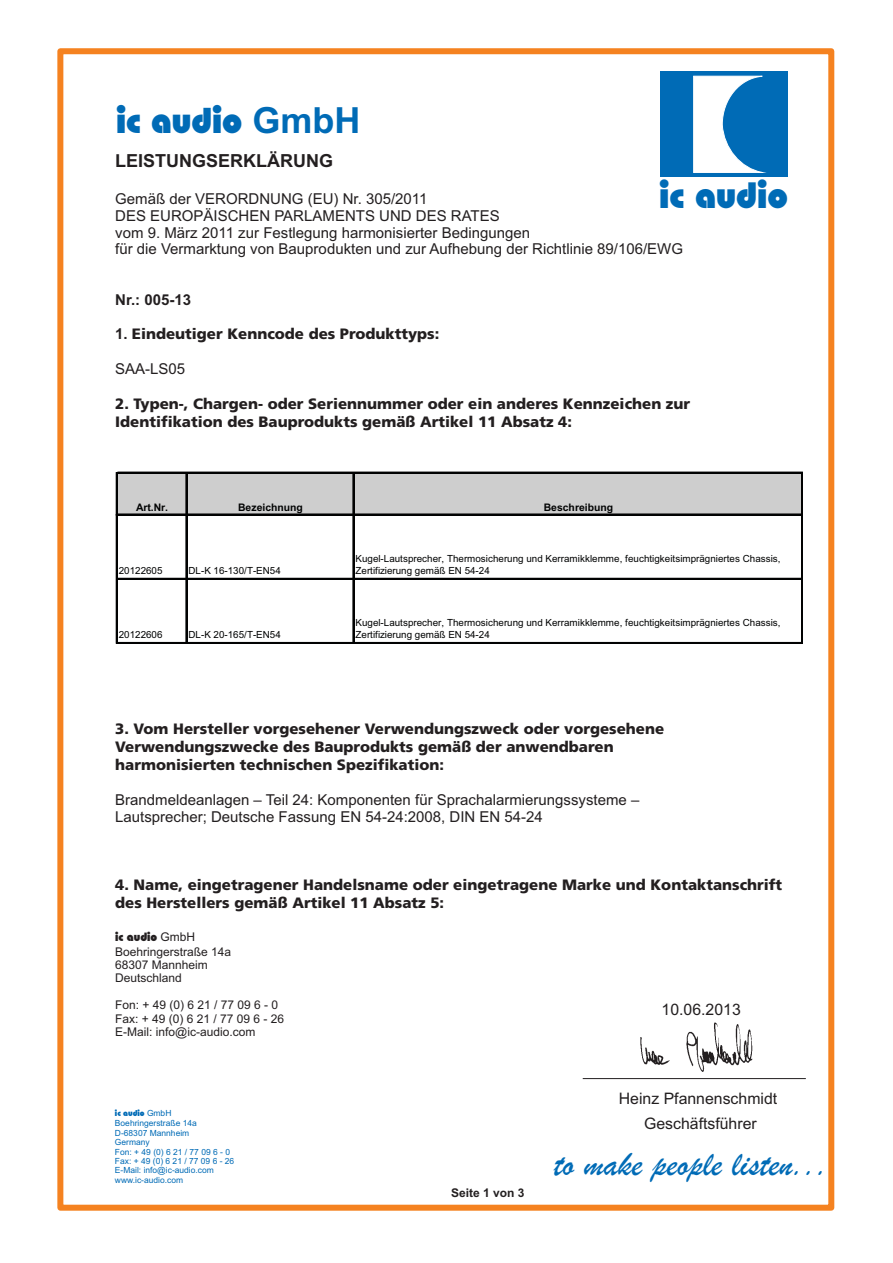
<style>
.page{position:relative;width:893px;height:1263px;background:#fff}
.page>*{position:absolute;margin:0;border:0;box-sizing:border-box;transform-origin:0 0}
.t1{font:800 36.75px "Bauhaus IT Cby BT";color:#006bb6}
.t2{font:italic 36px "Brush Script";color:#006bb6}
.t3{font:800 36px "Bauhaus IT Cby BT";color:#006bb6}
.t4{font:700 18px "Arial";color:#231f20}
.t5{font:15.9px/25.2px "Arial";color:#231f20;text-align:center}
.t6{font:700 15px/18px "Frutiger";color:#231f20}
.t7{font:15px/16.8px "Arial";color:#231f20}
.t8{font:700 15px "Arial";color:#231f20}
.t9{font:12px/13.4px "Arial";color:#231f20}
.t10{font:800 12px "Bauhaus IT Cby BT";color:#231f20}
.t11{font:700 12px "Arial";color:#231f20}
.t12{font:700 10.35px "Arial";color:#010202}
.t13{font:9.75px/12.6px "Arial";color:#010202}
.t14{font:8.4px/9.4px "Arial";color:#006bb6}
.t15{font:800 8.4px "Bauhaus IT Cby BT";color:#006bb6}
.s1{font-family:"Arial";font-weight:700}
.s2{font-family:"Arial"}
.s3{font-family:"Arial";font-weight:400}
</style>
<div class="page">
<div style="left:57px;top:48px;width:777px;height:1163px;border:6px solid #f58220"></div>
<div style="left:660px;top:71px;width:127px;height:106px;background:#006bb6"></div>
<svg style="left:693px;top:76px;width:69px;height:97px"></svg>
<hr style="left:583px;top:1078px;width:223px;height:1px;background:#231f20">
<img style="left:640px;top:1022px;width:113px;height:50px">
<div style="left:117px;top:473px;width:685px;height:42px;background:#cecece"></div>
<hr style="left:116px;top:472px;width:1px;height:44px;background:#010202">
<hr style="left:186px;top:473px;width:1px;height:43px;background:#010202">
<hr style="left:353px;top:473px;width:1px;height:43px;background:#010202">
<hr style="left:801px;top:473px;width:1px;height:43px;background:#010202">
<hr style="left:802px;top:473px;width:1px;height:43px;background:#010202">
<hr style="left:117px;top:472px;width:686px;height:1px;background:#010202">
<hr style="left:117px;top:514px;width:686px;height:2px;background:#010202">
<hr style="left:116px;top:514px;width:1px;height:130px;background:#010202">
<hr style="left:186px;top:515px;width:1px;height:129px;background:#010202">
<hr style="left:353px;top:515px;width:1px;height:129px;background:#010202">
<hr style="left:801px;top:515px;width:1px;height:129px;background:#010202">
<hr style="left:802px;top:515px;width:1px;height:129px;background:#010202">
<hr style="left:117px;top:578px;width:686px;height:1px;background:#010202">
<hr style="left:117px;top:642px;width:686px;height:2px;background:#010202">
<h2 class="t3" style="left:116px;top:106px;width:246px">ic audio <span class="s1">GmbH</span></h2>
<p class="t4" style="left:115px;top:154px;width:219px">LEISTUNGSERKLÄRUNG</p>
<p class="t7" style="left:115px;top:192px;width:569px">Gemäß der VERORDNUNG (EU) Nr. 305/2011<br>DES EUROPÄISCHEN PARLAMENTS UND DES RATES<br>vom 9. März 2011 zur Festlegung harmonisierter Bedingungen<br>für die Vermarktung von Bauprodukten und zur Aufhebung der Richtlinie 89/106/EWG</p>
<p class="t8" style="left:115px;top:294px;width:77px">Nr.: 005-13</p>
<p class="t6" style="left:115px;top:326px;width:326px"><span class="s2">1.</span> Eindeutiger Kenncode des Produkttyps:</p>
<p class="t7" style="left:115px;top:362px;width:72px">SAA-LS05</p>
<p class="t6" style="left:115px;top:395px;width:576px">2. Typen-, Chargen- oder Seriennummer oder ein anderes Kennzeichen zur<br>Identifikation des Bauprodukts gemäß Artikel 11 Absatz 4:</p>
<h1 class="t1" style="left:659px;top:180px;width:130px">ic audio</h1>
<p class="t12" style="left:136px;top:504px;width:33px">Art.Nr.</p>
<p class="t12" style="left:238px;top:504px;width:66px">Bezeichnung</p>
<p class="t12" style="left:544px;top:504px;width:71px">Beschreibung</p>
<p class="t13" style="left:119px;top:565px;width:45px">20122605</p>
<p class="t13" style="left:189px;top:565px;width:94px">DL-K 16-130/T-EN54</p>
<p class="t13" style="left:119px;top:629px;width:45px">20122606</p>
<p class="t13" style="left:189px;top:629px;width:94px">DL-K 20-165/T-EN54</p>
<p class="t13" style="left:356px;top:553px;width:427px">Kugel-Lautsprecher, Thermosicherung und Kerramikklemme, feuchtigkeitsimprägniertes Chassis,<br>Zertifizierung gemäß EN 54-24</p>
<p class="t13" style="left:356px;top:617px;width:427px">Kugel-Lautsprecher, Thermosicherung und Kerramikklemme, feuchtigkeitsimprägniertes Chassis,<br>Zertifizierung gemäß EN 54-24</p>
<p class="t6" style="left:115px;top:721px;width:550px">3. Vom Hersteller vorgesehener Verwendungszweck oder vorgesehene<br>Verwendungszwecke des Bauprodukts gemäß der anwendbaren harmonisierten technischen Spezifikation:</p>
<p class="t7" style="left:115px;top:793px;width:526px">Brandmeldeanlagen – Teil 24: Komponenten für Sprachalarmierungssysteme –<br>Lautsprecher; Deutsche Fassung EN 54-24:2008, DIN EN 54-24</p>
<p class="t6" style="left:115px;top:877px;width:668px">4. Name, eingetragener Handelsname oder eingetragene Marke und Kontaktanschrift des Herstellers gemäß Artikel 11 Absatz 5:</p>
<p class="t9" style="left:115px;top:946px;width:118px">Boehringerstraße 14a<br>68307 Mannheim<br>Deutschland</p>
<p class="t9" style="left:115px;top:999px;width:171px">Fon: + 49 (0) 6 21 / 77 09 6 - 0<br>Fax: + 49 (0) 6 21 / 77 09 6 - 26<br>E-Mail: info@ic-audio.com</p>
<p class="t10" style="left:115px;top:932px;width:82px">ic audio <span class="s3">GmbH</span></p>
<p class="t5" style="left:662px;top:998px;width:81px">10.06.2013</p>
<p class="t15" style="left:115px;top:1110px;width:58px">ic audio <span class="s3">GmbH</span></p>
<p class="t14" style="left:115px;top:1119px;width:121px">Boehringerstraße 14a<br>D-68307 Mannheim<br>Germany<br>Fon: + 49 (0) 6 21 / 77 09 6 - 0<br>Fax: + 49 (0) 6 21 / 77 09 6 - 26<br>E-Mail: info@ic-audio.com www.ic-audio.com</p>
<p class="t11" style="left:451px;top:1188px;width:75px">Seite 1 von 3</p>
<p class="t5" style="left:619px;top:1087px;width:160px">Heinz Pfannenschmidt<br>Geschäftsführer</p>
<h2 class="t2" style="left:554px;top:1154px;width:276px">to make people listen...</h2>
</div>
